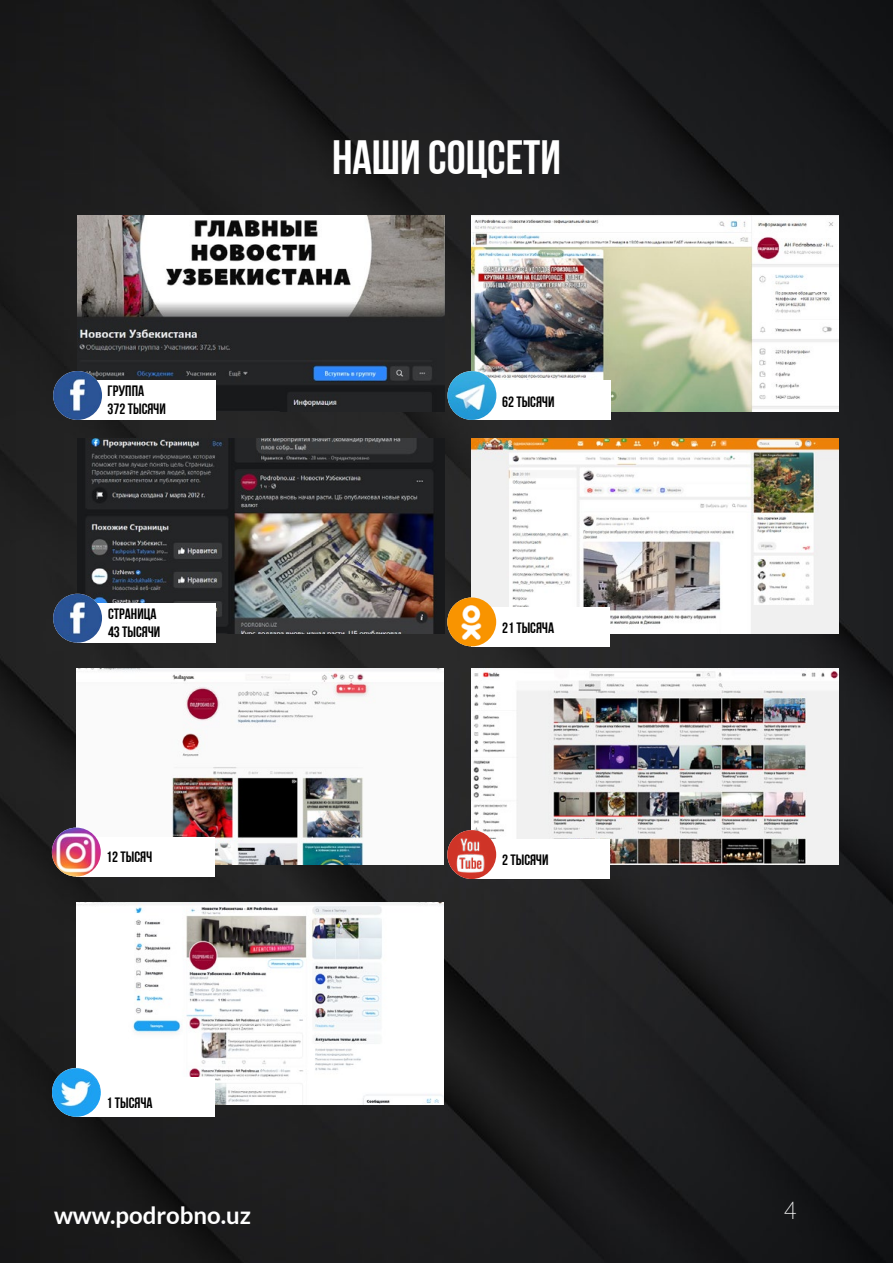
<style>
.page{position:relative;width:893px;height:1263px;background:#fff}
.page>*{position:absolute;margin:0;border:0;box-sizing:border-box;transform-origin:0 0}
.t1{font:48px "Bebas Neue Cyrillic";color:#fff}
.t2{font:200 27px "Source Sans Pro";color:#fff}
.t3{font:700 24px "Lato";color:#fff}
.t4{font:15px/18px "Bebas Neue Cyrillic";color:#000}
</style>
<div class="page">
<img style="left:0;top:0;width:893px;height:1263px">
<img style="left:472px;top:216px;width:367px;height:195px">
<div style="left:472px;top:381px;width:138px;height:39px;background:#fff"></div>
<img style="left:78px;top:216px;width:366px;height:195px">
<div style="left:77px;top:381px;width:139px;height:39px;background:#fff"></div>
<img style="left:447px;top:371px;width:49px;height:49px;border-radius:24px">
<img style="left:76px;top:902px;width:367px;height:202px">
<div style="left:76px;top:1077px;width:139px;height:40px;background:#fff"></div>
<img style="left:52px;top:1068px;width:49px;height:49px;border-radius:24px">
<img style="left:53px;top:371px;width:49px;height:49px;border-radius:24px">
<img style="left:472px;top:438px;width:367px;height:196px">
<div style="left:472px;top:607px;width:138px;height:39px;background:#fff"></div>
<img style="left:447px;top:597px;width:49px;height:49px;border-radius:24px">
<img style="left:472px;top:669px;width:367px;height:195px">
<div style="left:472px;top:839px;width:138px;height:40px;background:#fff"></div>
<img style="left:447px;top:830px;width:49px;height:49px;border-radius:24px">
<img style="left:76px;top:669px;width:367px;height:195px">
<div style="left:76px;top:837px;width:138px;height:39px;background:#fff"></div>
<img style="left:52px;top:828px;width:49px;height:48px;border-radius:24px">
<img style="left:78px;top:438px;width:366px;height:196px">
<div style="left:78px;top:603px;width:138px;height:40px;background:#fff"></div>
<img style="left:53px;top:594px;width:49px;height:49px;border-radius:24px">
<p class="t4" style="left:108px;top:382px;width:60px">группа<br>372 тысячи</p>
<p class="t4" style="left:108px;top:604px;width:54px">Страница<br>43 тысячи</p>
<h1 class="t1" style="left:332px;top:131px;width:231px">Наши соцсети</h1>
<p class="t4" style="left:502px;top:393px;width:54px">62 тысячи</p>
<p class="t4" style="left:502px;top:619px;width:53px">21 тысяча</p>
<p class="t4" style="left:106px;top:848px;width:47px">12 тысяч</p>
<p class="t4" style="left:502px;top:851px;width:48px">2 тысячи</p>
<p class="t4" style="left:107px;top:1093px;width:47px">1 тысяча</p>
<h3 class="t3" style="left:54px;top:1201px;width:199px">www.podrobno.uz</h3>
<h2 class="t2" style="left:784px;top:1193px;width:14px">4</h2>
</div>
